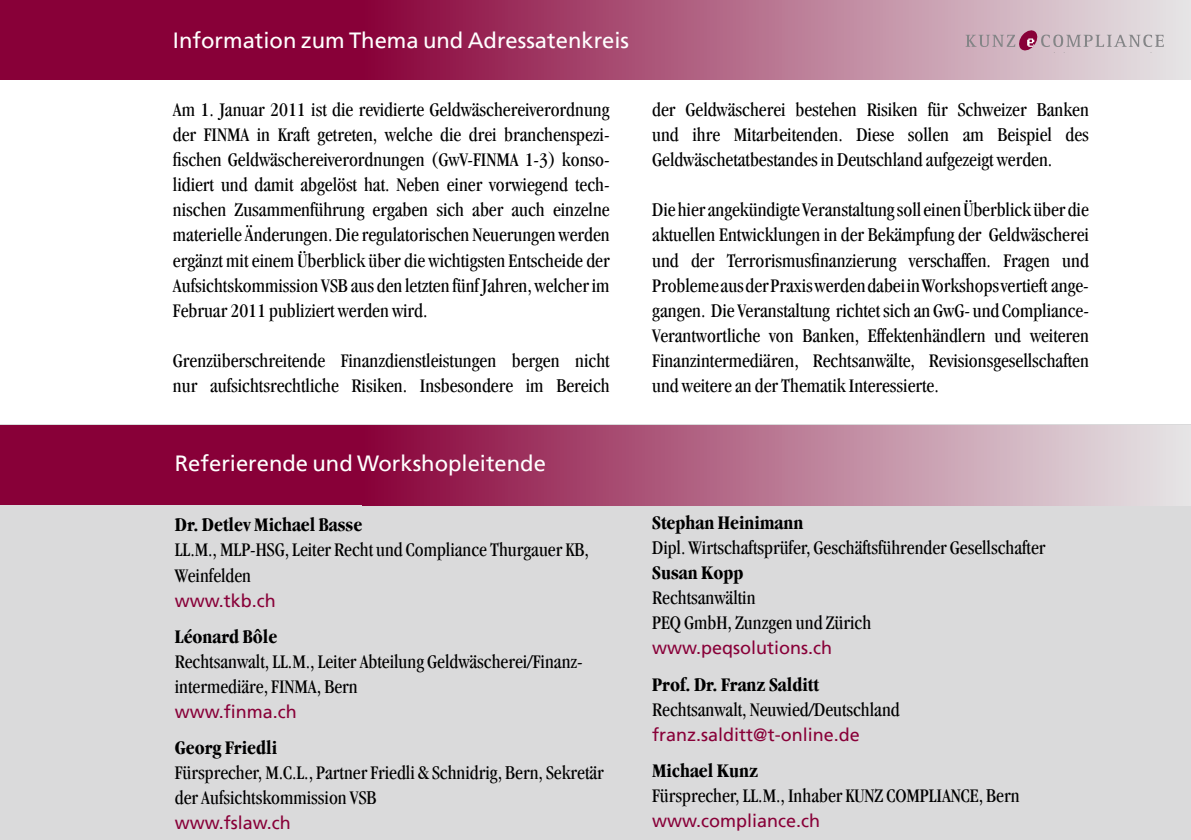
<style>
.page{position:relative;width:1191px;height:840px;background:#fff}
.page>*{position:absolute;margin:0;border:0;box-sizing:border-box;transform-origin:0 0}
.t1{font:22px "Frutiger LT";color:#fff}
.t2{font:condensed 20px/25px "Garamond LT";color:#000}
.t3{font:700 condensed 20px "Garamond LT";color:#000}
.t4{font:18px "Frutiger LT";color:#880038}
</style>
<div class="page">
<div style="left:0;top:424px;width:1191px;height:415px;background:#dadadb"></div>
<div style="left:0;top:425px;width:365px;height:80px;background:#880038"></div>
<div style="left:362px;top:425px;width:829px;height:80px;background:linear-gradient(to right,#8a043b,#e8e9e9)"></div>
<div style="left:0;top:0;width:365px;height:79px;background:#880038"></div>
<div style="left:362px;top:0;width:829px;height:79px;background:linear-gradient(to right,#8a043b,#e8e9e9)"></div>
<svg style="left:965px;top:30px;width:198px;height:22px"></svg>
<p class="t1" style="left:173px;top:27px;width:458px">Information zum Thema und Adressatenkreis</p>
<p class="t2" style="left:173px;top:97px;width:438px;text-align:justify">Am 1. Januar 2011 ist die revidierte Geldwäschereiverordnung der FINMA in Kraft getreten, welche die drei branchenspezi&shy;fischen Geldwäschereiverordnungen (GwV-FINMA 1-3) konso&shy;lidiert und damit abgelöst hat. Neben einer vorwiegend tech&shy;nischen Zusammenführung ergaben sich aber auch einzelne materielle Änderungen. Die regulatorischen Neuerungen werden ergänzt mit einem Überblick über die wichtigsten Entscheide der Aufsichtskommission VSB aus den letzten fünf Jahren, welcher im Februar 2011 publiziert werden wird.</p>
<p class="t2" style="left:173px;top:347px;width:438px">Grenzüberschreitende Finanzdienstleistungen bergen nicht nur aufsichtsrechtliche Risiken. Insbesondere im Bereich</p>
<p class="t2" style="left:652px;top:97px;width:438px;text-align:justify">der Geldwäscherei bestehen Risiken für Schweizer Banken und ihre Mitarbeitenden. Diese sollen am Beispiel des Geldwäschetatbestandes in Deutschland aufgezeigt werden.</p>
<p class="t2" style="left:652px;top:197px;width:438px;text-align:justify">Die hier angekündigte Veranstaltung soll einen Überblick über die aktuellen Entwicklungen in der Bekämpfung der Geldwäscherei und der Terrorismusfinanzierung verschaffen. Fragen und Probleme aus der Praxis werden dabei in Workshops vertieft ange&shy;gangen. Die Veranstaltung richtet sich an GwG- und Compliance-Verantwortliche von Banken, Effektenhändlern und weiteren Finanzintermediären, Rechtsanwälte, Revisionsgesellschaften und weitere an der Thematik Interessierte.</p>
<p class="t1" style="left:175px;top:449px;width:372px">Referierende und Workshopleitende</p>
<p class="t3" style="left:175px;top:513px;width:189px">Dr. Detlev Michael Basse</p>
<p class="t2" style="left:175px;top:537px;width:415px">LL.M., MLP-HSG, Leiter Recht und Compliance Thurgauer KB,<br>Weinfelden</p>
<p class="t4" style="left:175px;top:589px;width:102px">www.tkb.ch</p>
<p class="t3" style="left:175px;top:625px;width:104px">Léonard Bôle</p>
<p class="t2" style="left:175px;top:648px;width:409px">Rechtsanwalt, LL.M., Leiter Abteilung Geldwäscherei/Finanz&shy;intermediäre, FINMA, Bern</p>
<p class="t4" style="left:175px;top:700px;width:124px">www.finma.ch</p>
<p class="t3" style="left:175px;top:736px;width:104px">Georg Friedli</p>
<p class="t2" style="left:175px;top:759px;width:430px">Fürsprecher, M.C.L., Partner Friedli &amp; Schnidrig, Bern, Sekretär der Aufsichtskommission VSB</p>
<p class="t4" style="left:175px;top:812px;width:118px">www.fslaw.ch</p>
<p class="t3" style="left:652px;top:511px;width:153px">Stephan Heinimann</p>
<p class="t2" style="left:652px;top:534px;width:395px">Dipl. Wirtschaftsprüfer, Geschäftsführender Gesellschafter</p>
<p class="t3" style="left:652px;top:561px;width:93px">Susan Kopp</p>
<p class="t2" style="left:652px;top:584px;width:220px">Rechtsanwältin<br>PEQ GmbH, Zunzgen und Zürich</p>
<p class="t4" style="left:652px;top:637px;width:181px">www.peqsolutions.ch</p>
<p class="t3" style="left:652px;top:672px;width:168px">Prof. Dr. Franz Salditt</p>
<p class="t2" style="left:652px;top:696px;width:249px">Rechtsanwalt, Neuwied/Deutschland</p>
<p class="t4" style="left:652px;top:723px;width:209px">franz.salditt@t-online.de</p>
<p class="t3" style="left:652px;top:758px;width:107px">Michael Kunz</p>
<p class="t2" style="left:652px;top:782px;width:369px">Fürsprecher, LL.M., Inhaber KUNZ COMPLIANCE, Bern</p>
<p class="t4" style="left:652px;top:809px;width:169px">www.compliance.ch</p>
</div>
